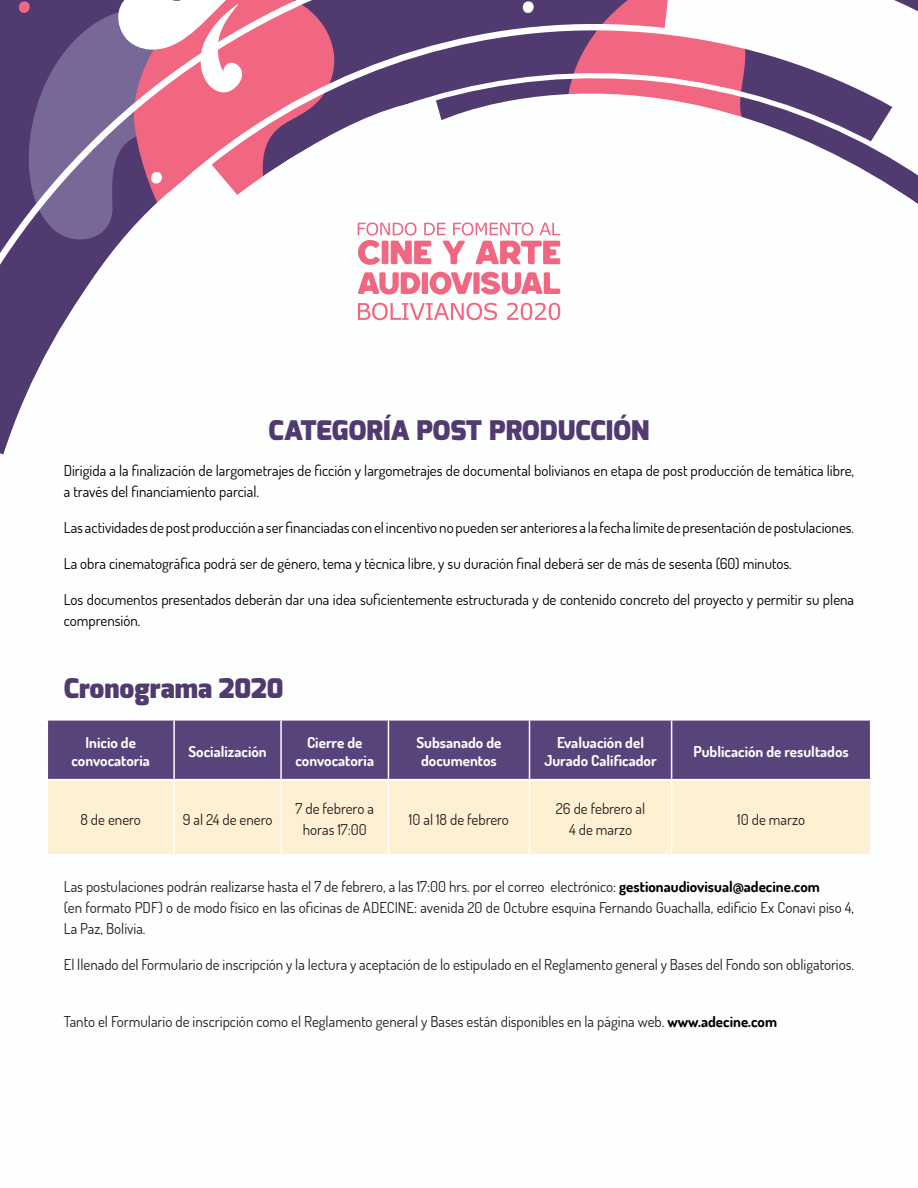
<style>
.page{position:relative;width:918px;height:1188px;background:#fff}
.page>*{position:absolute;margin:0;border:0;box-sizing:border-box;transform-origin:0 0}
.Default{font:900 27px "Exo";color:#503a70}
.Default-2{font:15px/21px "Dosis";color:#231f20;text-align:center}
.Default-3{font:15px/21px "Dosis";color:#000}
.Default-4{font:700 15px "Dosis";color:#fff}
.s1{font-weight:700;color:#000}
</style>
<div class="page">
<svg style="left:0;top:0;width:918px;height:45px"></svg>
<svg style="left:0;top:45px;width:918px;height:410px"></svg>
<div style="left:48px;top:721px;width:822px;height:58px;background:#58437b"></div>
<div style="left:48px;top:780px;width:822px;height:74px;background:#fef1d3"></div>
<hr style="left:173px;top:721px;width:2px;height:58px;background:#fff">
<hr style="left:280px;top:721px;width:2px;height:58px;background:#fff">
<hr style="left:388px;top:721px;width:1px;height:58px;background:#fff">
<hr style="left:529px;top:721px;width:1px;height:58px;background:#fff">
<hr style="left:671px;top:721px;width:1px;height:58px;background:#fff">
<hr style="left:173px;top:780px;width:2px;height:74px;background:#fff">
<hr style="left:280px;top:780px;width:2px;height:74px;background:#fff">
<hr style="left:388px;top:780px;width:1px;height:74px;background:#fff">
<hr style="left:529px;top:780px;width:1px;height:74px;background:#fff">
<hr style="left:671px;top:780px;width:1px;height:74px;background:#fff">
<svg style="left:345px;top:222px;width:215px;height:98px"></svg>
<p class="Default" style="left:269px;top:413px;width:382px">CATEGORÍA POST PRODUCCIÓN</p>
<p class="Default-3" style="left:64px;top:460px;width:792px">Dirigida a la finalización de largometrajes de ficción y largometrajes de documental bolivianos en etapa de post producción de temática libre, a través del financiamiento parcial.</p>
<p class="Default-3" style="left:64px;top:517px;width:792px">Las actividades de post producción a ser financiadas con el incentivo no pueden ser anteriores a la fecha límite de presentación de postulaciones.</p>
<p class="Default-3" style="left:64px;top:553px;width:730px">La obra cinematográfica podrá ser de género, tema y técnica libre, y su duración final deberá ser de más de sesenta (60) minutos.</p>
<p class="Default-3" style="left:64px;top:589px;width:792px">Los documentos presentados deberán dar una idea suficientemente estructurada y de contenido concreto del proyecto y permitir su plena comprensión.</p>
<p class="Default" style="left:64px;top:671px;width:221px">Cronograma 2020</p>
<p class="Default-4" style="left:85px;top:733px;width:52px">Inicio de</p>
<p class="Default-4" style="left:71px;top:751px;width:80px">convocatoria</p>
<p class="Default-4" style="left:188px;top:742px;width:80px">Socialización</p>
<p class="Default-4" style="left:307px;top:733px;width:57px">Cierre de</p>
<p class="Default-4" style="left:295px;top:751px;width:80px">convocatoria</p>
<p class="Default-4" style="left:416px;top:733px;width:86px">Subsanado de</p>
<p class="Default-4" style="left:421px;top:751px;width:77px">documentos</p>
<p class="Default-4" style="left:557px;top:733px;width:88px">Evaluación del</p>
<p class="Default-4" style="left:544px;top:751px;width:114px">Jurado Calificador</p>
<p class="Default-4" style="left:694px;top:742px;width:157px">Publicación de resultados</p>
<p class="Default-2" style="left:80px;top:809px;width:62px">8 de enero</p>
<p class="Default-2" style="left:183px;top:809px;width:91px">9 al 24 de enero</p>
<p class="Default-2" style="left:296px;top:798px;width:80px">7 de febrero a horas 17:00</p>
<p class="Default-2" style="left:409px;top:809px;width:102px">10 al 18 de febrero</p>
<p class="Default-2" style="left:556px;top:798px;width:91px">26 de febrero al</p>
<p class="Default-2" style="left:569px;top:819px;width:64px">4 de marzo</p>
<p class="Default-2" style="left:737px;top:809px;width:69px">10 de marzo</p>
<p class="Default-2" style="left:64px;top:875px;width:758px">Las postulaciones podrán realizarse hasta el 7 de febrero, a las 17:00 hrs. por el correo electrónico: <span class="s1">gestionaudiovisual@adecine.com</span></p>
<p class="Default-2" style="left:64px;top:896px;width:792px;text-align:left">(en formato PDF) o de modo físico en las oficinas de ADECINE: avenida 20 de Octubre esquina Fernando Guachalla, edificio Ex Conavi piso 4,<br>La Paz, Bolivia.</p>
<p class="Default-2" style="left:64px;top:953px;width:792px">El llenado del Formulario de inscripción y la lectura y aceptación de lo estipulado en el Reglamento general y Bases del Fondo son obligatorios.</p>
<p class="Default-2" style="left:64px;top:1010px;width:715px">Tanto el Formulario de inscripción como el Reglamento general y Bases están disponibles en la página web. <span class="s1">www.adecine.com</span></p>
</div>
